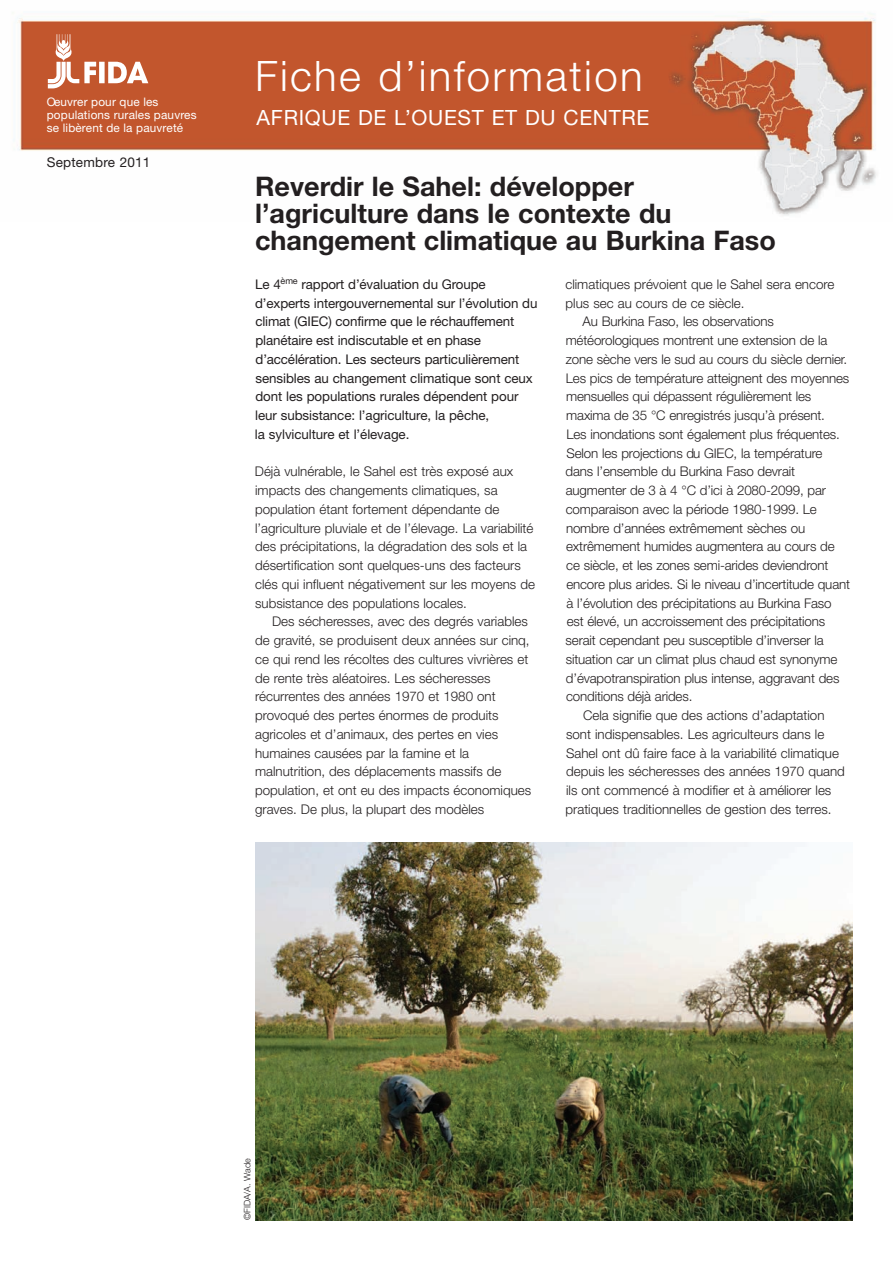
<style>
.page{position:relative;width:893px;height:1263px;background:#fff}
.page>*{position:absolute;margin:0;border:0;box-sizing:border-box;transform-origin:0 0}
.t1{font:300 42px "Helvetica Neue";letter-spacing:.055em;color:#fff}
.t2{font:700 27px/27px "Helvetica Neue";color:#231f20}
.t3{font:21px "Helvetica Neue";letter-spacing:.035em;color:#fff}
.t4{font:13.5px "Helvetica Neue";letter-spacing:.015em;color:#231f20}
.t5{font:300 13.35px/18.8px "Helvetica Neue";color:#231f20}
.t6{font:13.35px/18.8px "Helvetica Neue";letter-spacing:-.005em;color:#231f20}
.t7{font:11.7px/12.9px "Helvetica Neue";letter-spacing:.015em;color:#fff}
.t8{font:300 9px "Helvetica Neue";color:#231f20}
</style>
<div class="page">
<img style="left:255px;top:842px;width:597px;height:378px">
<img style="left:17px;top:14px;width:860px;height:202px">
<svg style="left:48px;top:34px;width:100px;height:54px"></svg>
<p class="t7" style="left:47px;top:96px;width:151px">Oeuvrer pour que les populations rurales pauvres se libèrent de la pauvreté</p>
<p class="t4" style="left:47px;top:157px;width:105px">Septembre 2011</p>
<h1 class="t1" style="left:255px;top:61px;width:389px">Fiche d’information</h1>
<h3 class="t3" style="left:257px;top:110px;width:394px">AFRIQUE DE L’OUEST ET DU CENTRE</h3>
<h2 class="t2" style="left:255px;top:175px;width:522px">Reverdir le Sahel: développer l’agriculture dans le contexte du changement climatique au Burkina Faso</h2>
<p class="t6" style="left:255px;top:276px;width:284px">Le 4<sup>ème</sup> rapport d’évaluation du Groupe d’experts intergouvernemental sur l’évolution du climat (GIEC) confirme que le réchauffement planétaire est indiscutable et en phase d’accélération. Les secteurs particulièrement sensibles au changement climatique sont ceux dont les populations rurales dépendent pour leur subsistance: l’agriculture, la pêche,<br>la sylviculture et l’élevage.</p>
<p class="t5" style="left:255px;top:463px;width:282px">Déjà vulnérable, le Sahel est très exposé aux impacts des changements climatiques, sa population étant fortement dépendante de l’agriculture pluviale et de l’élevage. La variabilité des précipitations, la dégradation des sols et la désertification sont quelques-uns des facteurs clés qui influent négativement sur les moyens de subsistance des populations locales.</p>
<p class="t5" style="left:255px;top:613px;width:278px;text-indent:17px">Des sécheresses, avec des degrés variables de gravité, se produisent deux années sur cinq, ce qui rend les récoltes des cultures vivrières et de rente très aléatoires. Les sécheresses récurrentes des années 1970 et 1980 ont provoqué des pertes énormes de produits agricoles et d’animaux, des pertes en vies humaines causées par la famine et la malnutrition, des déplacements massifs de population, et ont eu des impacts économiques graves. De plus, la plupart des modèles</p>
<p class="t5" style="left:565px;top:276px;width:270px">climatiques prévoient que le Sahel sera encore</p>
<p class="t5" style="left:566px;top:295px;width:180px">plus sec au cours de ce siècle.</p>
<p class="t5" style="left:583px;top:314px;width:193px">Au Burkina Faso, les observations</p>
<p class="t5" style="left:566px;top:332px;width:263px">météorologiques montrent une extension de la</p>
<p class="t5" style="left:566px;top:351px;width:283px">zone sèche vers le sud au cours du siècle dernier.</p>
<p class="t5" style="left:566px;top:370px;width:285px">Les pics de température atteignent des moyennes</p>
<p class="t5" style="left:566px;top:388px;width:247px">mensuelles qui dépassent régulièrement les</p>
<p class="t5" style="left:566px;top:407px;width:260px">maxima de 35 °C enregistrés jusqu’à présent.</p>
<p class="t5" style="left:566px;top:426px;width:275px">Les inondations sont également plus fréquentes.</p>
<p class="t5" style="left:566px;top:445px;width:257px">Selon les projections du GIEC, la température</p>
<p class="t5" style="left:566px;top:464px;width:231px">dans l’ensemble du Burkina Faso devrait</p>
<p class="t5" style="left:566px;top:482px;width:262px">augmenter de 3 à 4 °C d’ici à 2080-2099, par</p>
<p class="t5" style="left:566px;top:501px;width:253px">comparaison avec la période 1980-1999. Le</p>
<p class="t5" style="left:566px;top:520px;width:241px">nombre d’années extrêmement sèches ou</p>
<p class="t5" style="left:566px;top:538px;width:270px">extrêmement humides augmentera au cours de</p>
<p class="t5" style="left:566px;top:557px;width:264px">ce siècle, et les zones semi-arides deviendront</p>
<p class="t5" style="left:566px;top:576px;width:285px">encore plus arides. Si le niveau d’incertitude quant</p>
<p class="t5" style="left:566px;top:595px;width:267px">à l’évolution des précipitations au Burkina Faso</p>
<p class="t5" style="left:567px;top:613px;width:260px">est élevé, un accroissement des précipitations</p>
<p class="t5" style="left:566px;top:632px;width:260px">serait cependant peu susceptible d’inverser la</p>
<p class="t5" style="left:566px;top:651px;width:273px">situation car un climat plus chaud est synonyme</p>
<p class="t5" style="left:566px;top:670px;width:275px">d’évapotranspiration plus intense, aggravant des</p>
<p class="t5" style="left:566px;top:688px;width:128px">conditions déjà arides.</p>
<p class="t5" style="left:583px;top:707px;width:243px">Cela signifie que des actions d’adaptation</p>
<p class="t5" style="left:566px;top:726px;width:260px">sont indispensables. Les agriculteurs dans le</p>
<p class="t5" style="left:566px;top:745px;width:274px">Sahel ont dû faire face à la variabilité climatique</p>
<p class="t5" style="left:566px;top:763px;width:280px">depuis les sécheresses des années 1970 quand</p>
<p class="t5" style="left:566px;top:782px;width:267px">ils ont commencé à modifier et à améliorer les</p>
<p class="t5" style="left:566px;top:801px;width:267px">pratiques traditionnelles de gestion des terres.</p>
<p class="t8" style="left:244px;top:1220px;width:64px;rotate:-90deg">©FIDA/A. Wade</p>
</div>
